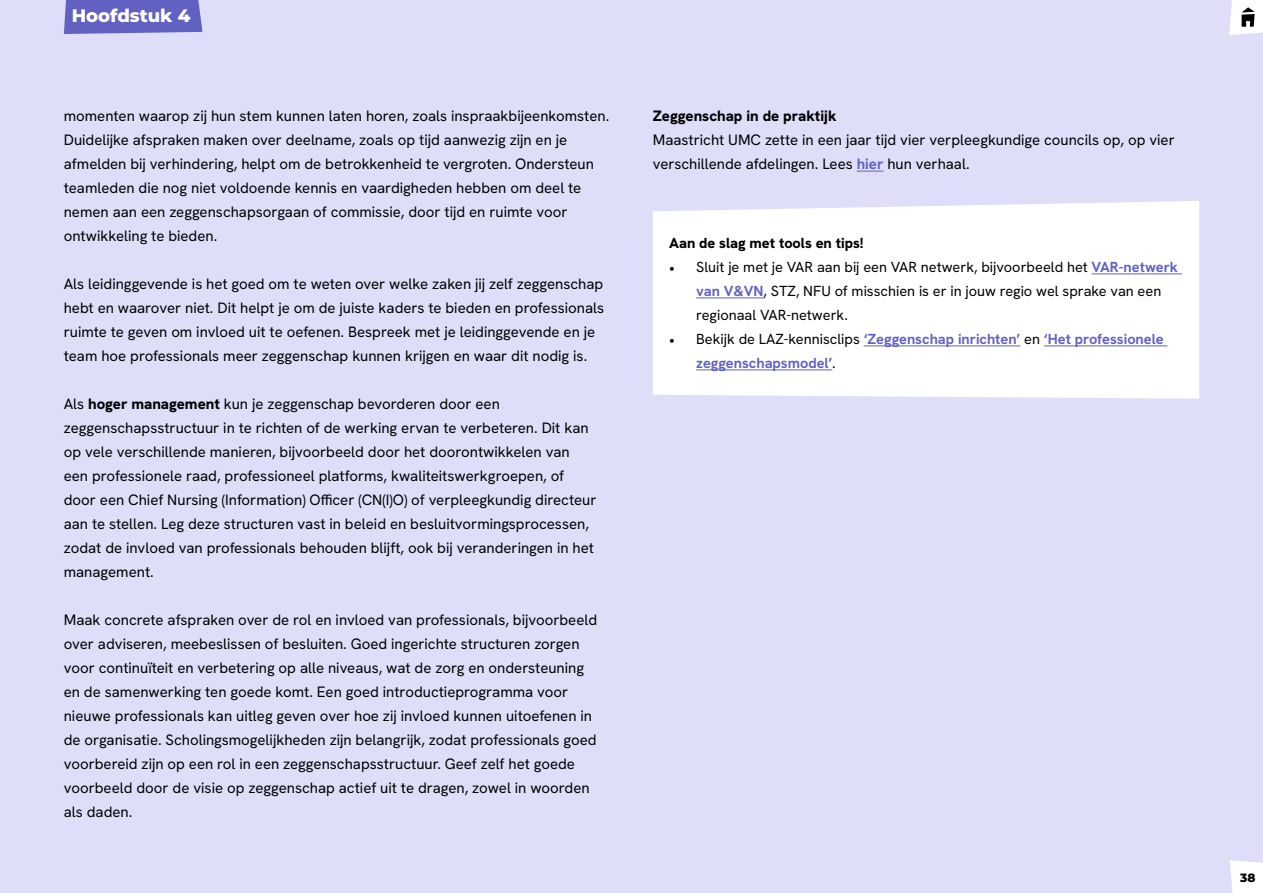
<style>
.page{position:relative;width:1263px;height:893px;background:#dedef9}
.page>*{position:absolute;margin:0;border:0;box-sizing:border-box;transform-origin:0 0}
.t1{font:800 18px "Montserrat";color:#fff}
.t2{font:15px/24px "Hanken Grotesk";color:#000}
.t3{font:800 15px "Hanken Grotesk";color:#000}
.t4{font:14.55px/24px "Hanken Grotesk";color:#000}
.t5{font:700 14.55px/24px "Hanken Grotesk";color:#6161c1}
.t6{font:800 14.55px "Hanken Grotesk";color:#000}
.t7{font:800 12px "Montserrat";color:#000}
.s1{font-weight:800}
.s2{font-weight:700;color:#6161c1}
.s3{font-family:"Minion Pro"}
.s4{font-family:"Minion Pro";font-weight:400;color:#000}
.s5{font-weight:400;color:#000}
</style>
<div class="page">
<svg style="left:1230px;top:860px;width:33px;height:33px"></svg>
<div style="left:64px;top:0;width:138px;height:34px;background:#6161c1"></div>
<div style="left:653px;top:201px;width:546px;height:198px;background:#fff"></div>
<hr style="left:1091px;top:274px;width:91px;height:1px;background:#6161c1">
<hr style="left:696px;top:298px;width:68px;height:1px;background:#6161c1">
<hr style="left:864px;top:346px;width:156px;height:1px;background:#6161c1">
<hr style="left:1044px;top:346px;width:123px;height:1px;background:#6161c1">
<hr style="left:696px;top:370px;width:136px;height:1px;background:#6161c1">
<svg style="left:857px;top:171px;width:26px;height:1px"></svg>
<svg style="left:1229px;top:0;width:34px;height:35px"></svg>
<p class="t1" style="left:72px;top:3px;width:120px">Hoofdstuk 4</p>
<p class="t2" style="left:64px;top:104px;width:547px">momenten waarop zij hun stem kunnen laten horen, zoals inspraakbijeenkomsten.<br>Duidelijke afspraken maken over deelname, zoals op tijd aanwezig zijn en je afmelden bij verhindering, helpt om de betrokkenheid te vergroten. Ondersteun teamleden die nog niet voldoende kennis en vaardigheden hebben om deel te nemen aan een zeggenschapsorgaan of commissie, door tijd en ruimte voor ontwikkeling te bieden.</p>
<p class="t2" style="left:64px;top:272px;width:542px">Als leidinggevende is het goed om te weten over welke zaken jij zelf zeggenschap hebt en waarover niet. Dit helpt je om de juiste kaders te bieden en professionals ruimte te geven om invloed uit te oefenen. Bespreek met je leidinggevende en je team hoe professionals meer zeggenschap kunnen krijgen en waar dit nodig is.</p>
<p class="t2" style="left:64px;top:392px;width:534px">Als <span class="s1">hoger management</span> kun je zeggenschap bevorderen door een zeggenschapsstructuur in te richten of de werking ervan te verbeteren. Dit kan op vele verschillende manieren, bijvoorbeeld door het doorontwikkelen van een professionele raad, professioneel platforms, kwaliteitswerkgroepen, of door een Chief Nursing (Information) Officer (CN(I)O) of verpleegkundig directeur aan te stellen. Leg deze structuren vast in beleid en besluitvormingsprocessen, zodat de invloed van professionals behouden blijft, ook bij veranderingen in het management.</p>
<p class="t2" style="left:64px;top:608px;width:535px">Maak concrete afspraken over de rol en invloed van professionals, bijvoorbeeld over adviseren, meebeslissen of besluiten. Goed ingerichte structuren zorgen voor continuïteit en verbetering op alle niveaus, wat de zorg en ondersteuning en de samenwerking ten goede komt. Een goed introductieprogramma voor nieuwe professionals kan uitleg geven over hoe zij invloed kunnen uitoefenen in de organisatie. Scholingsmogelijkheden zijn belangrijk, zodat professionals goed voorbereid zijn op een rol in een zeggenschapsstructuur. Geef zelf het goede voorbeeld door de visie op zeggenschap actief uit te dragen, zowel in woorden als daden.</p>
<p class="t3" style="left:653px;top:106px;width:185px">Zeggenschap in de praktijk</p>
<p class="t2" style="left:653px;top:128px;width:523px">Maastricht UMC zette in een jaar tijd vier verpleegkundige councils op, op vier verschillende afdelingen. Lees <span class="s2">hier</span> hun verhaal.</p>
<p class="t6" style="left:669px;top:234px;width:196px">Aan de slag met tools en tips!</p>
<p class="t4" style="left:696px;top:255px;width:483px;text-indent:-27px"><span class="s3">•</span> Sluit je met je VAR aan bij een VAR netwerk, bijvoorbeeld het <span class="s2">VAR-netwerk van V&amp;VN</span>, STZ, NFU of misschien is er in jouw regio wel sprake van een regionaal VAR-netwerk.</p>
<p class="t5" style="left:696px;top:327px;width:469px;text-indent:-27px"><span class="s4">•</span> <span class="s5">Bekijk de LAZ-kennisclips</span> ‘Zeggenschap inrichten’ <span class="s5">en</span> ‘Het professionele zeggenschapsmodel’<span class="s5">.</span></p>
<p class="t7" style="left:1240px;top:869px;width:17px">38</p>
</div>
